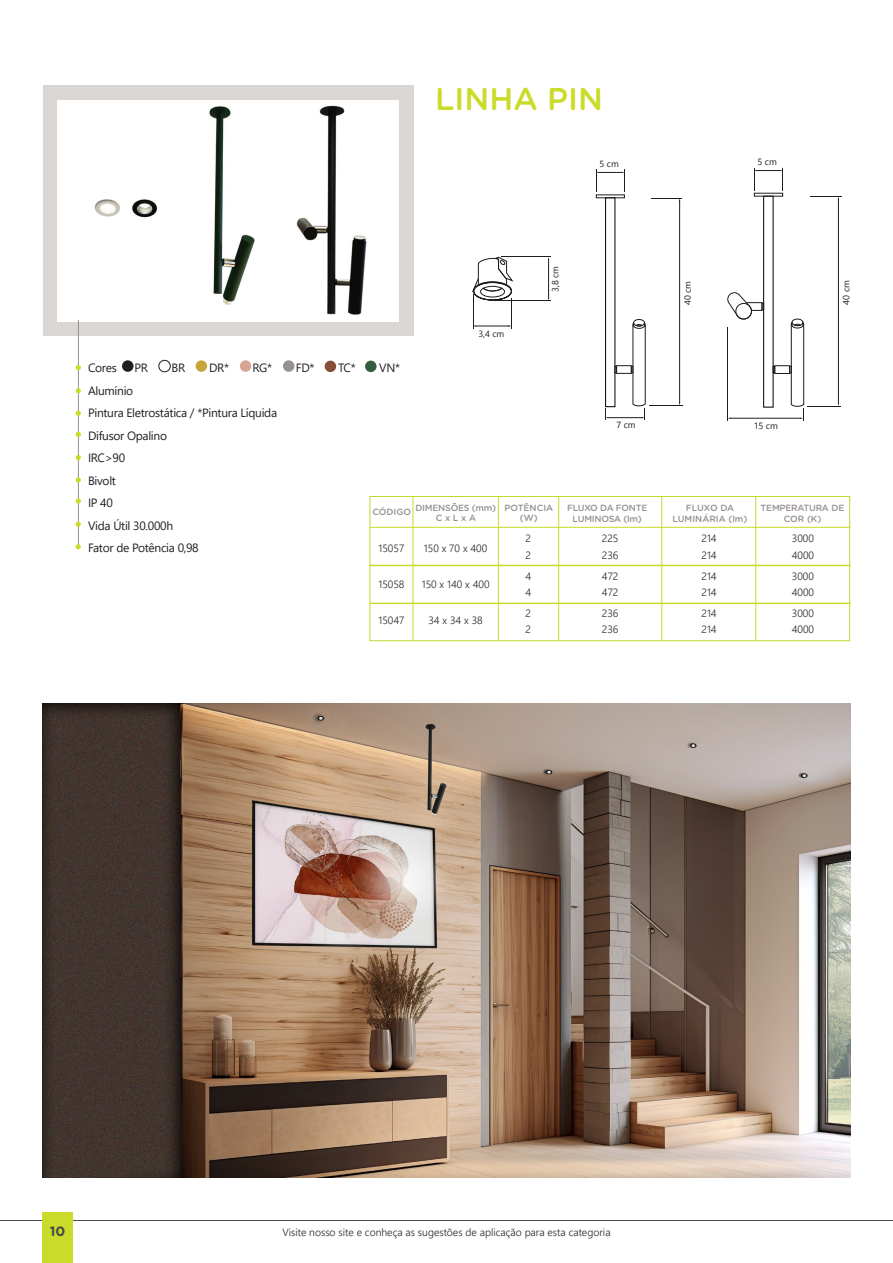
<style>
.page{position:relative;width:893px;height:1263px;background:#fff}
.page>*{position:absolute;margin:0;border:0;box-sizing:border-box;transform-origin:0 0}
.t1{font:500 31.5px "Gotham Rounded";color:#cadb2a}
.t2{font:700 13.5px "Gotham Rounded";color:#444747}
.t3{font:12px "Segoe UI";letter-spacing:-.025em;color:#231f20}
.t4{font:300 10.5px "Segoe UI";color:#231f20}
.t5{font:9.15px "Segoe UI Historic";color:#1d1e1c}
.t6{font:500 9px/10.8px "Gotham Rounded";letter-spacing:-.025em;color:#969190;text-align:center}
.t7{font:500 9px/10.8px "Gotham Rounded";color:#969190;text-align:center}
.t8{font:9px "Segoe UI Historic";color:#1d1e1c}
</style>
<div class="page">
<div style="left:43px;top:85px;width:370px;height:251px;background:#dad6d4"></div>
<div style="left:57px;top:100px;width:342px;height:221px;background:#fff"></div>
<hr style="left:78px;top:320px;width:1px;height:227px;background:#969190">
<svg style="left:76px;top:365px;width:5px;height:5px"></svg>
<svg style="left:76px;top:432px;width:5px;height:5px"></svg>
<svg style="left:76px;top:388px;width:5px;height:5px"></svg>
<svg style="left:76px;top:411px;width:5px;height:5px"></svg>
<div style="left:122px;top:360px;width:12px;height:12px;background:#231f20;border-radius:50%"></div>
<div style="left:159px;top:360px;width:11px;height:12px;border:1px solid #231f20;border-radius:50%"></div>
<svg style="left:76px;top:498px;width:5px;height:6px"></svg>
<svg style="left:76px;top:455px;width:5px;height:5px"></svg>
<svg style="left:76px;top:477px;width:5px;height:6px"></svg>
<svg style="left:76px;top:522px;width:5px;height:5px"></svg>
<svg style="left:76px;top:544px;width:5px;height:5px"></svg>
<div style="left:196px;top:360px;width:11px;height:12px;background:#c6a53b;border-radius:50%"></div>
<div style="left:240px;top:360px;width:11px;height:12px;background:#d8a592;border-radius:50%"></div>
<div style="left:283px;top:360px;width:11px;height:12px;background:#969190;border-radius:50%"></div>
<div style="left:369px;top:496px;width:481px;height:145px;border:1px solid #c4d82d"></div>
<hr style="left:369px;top:527px;width:481px;height:1px;background:#cadb2a">
<hr style="left:498px;top:497px;width:1px;height:144px;background:#cadb2a">
<hr style="left:558px;top:497px;width:1px;height:144px;background:#cadb2a">
<hr style="left:661px;top:497px;width:1px;height:144px;background:#cadb2a">
<hr style="left:755px;top:497px;width:1px;height:144px;background:#cadb2a">
<hr style="left:413px;top:497px;width:1px;height:144px;background:#cadb2a">
<hr style="left:369px;top:565px;width:481px;height:1px;background:#cadb2a">
<hr style="left:370px;top:603px;width:480px;height:1px;background:#cadb2a">
<div style="left:325px;top:361px;width:11px;height:11px;background:#864d39;border-radius:50%"></div>
<div style="left:365px;top:361px;width:12px;height:11px;background:#345c3f;border-radius:50%"></div>
<img style="left:322px;top:105px;width:77px;height:217px">
<img style="left:134px;top:106px;width:188px;height:216px">
<hr style="left:0;top:1220px;width:893px;height:1px;background:#4d4747">
<div style="left:43px;top:1212px;width:30px;height:51px;background:#cadb2a"></div>
<img style="left:94px;top:158px;width:102px;height:98px">
<div style="left:605px;top:198px;width:10px;height:209px;border:1px solid #000"></div>
<div style="left:596px;top:195px;width:29px;height:3px;border:1px solid #1d1e1c"></div>
<svg style="left:596px;top:170px;width:29px;height:22px"></svg>
<hr style="left:679px;top:200px;width:1px;height:203px;background:#1d1e1c">
<hr style="left:651px;top:198px;width:31px;height:1px;background:#1d1e1c">
<hr style="left:649px;top:405px;width:33px;height:1px;background:#1d1e1c">
<hr style="left:607px;top:417px;width:35px;height:1px;background:#1d1e1c">
<svg style="left:615px;top:319px;width:31px;height:101px"></svg>
<svg style="left:605px;top:408px;width:3px;height:12px"></svg>
<div style="left:763px;top:196px;width:10px;height:211px;border:1px solid #000"></div>
<svg style="left:727px;top:292px;width:37px;height:27px"></svg>
<div style="left:736px;top:303px;width:16px;height:16px;border:1px solid #1d1d1b;border-radius:50%"></div>
<svg style="left:754px;top:168px;width:29px;height:22px"></svg>
<hr style="left:838px;top:198px;width:1px;height:206px;background:#1d1e1c">
<hr style="left:810px;top:197px;width:31px;height:1px;background:#1d1e1c">
<hr style="left:808px;top:406px;width:33px;height:1px;background:#1d1e1c">
<hr style="left:730px;top:418px;width:71px;height:1px;background:#1d1e1c">
<hr style="left:727px;top:327px;width:1px;height:94px;background:#1d1e1c">
<svg style="left:773px;top:319px;width:31px;height:102px"></svg>
<svg style="left:472px;top:257px;width:41px;height:44px"></svg>
<hr style="left:548px;top:259px;width:1px;height:39px;background:#1d1e1c">
<hr style="left:501px;top:257px;width:50px;height:1px;background:#1d1e1c">
<hr style="left:495px;top:301px;width:56px;height:1px;background:#1d1e1c">
<hr style="left:475px;top:326px;width:35px;height:1px;background:#1d1e1c">
<hr style="left:473px;top:294px;width:1px;height:35px;background:#1d1e1c">
<hr style="left:511px;top:298px;width:1px;height:31px;background:#1d1e1c">
<img style="left:43px;top:704px;width:807px;height:474px">
<p class="t1" style="left:435px;top:77px;width:170px">LINHA PIN</p>
<p class="t8" style="left:478px;top:328px;width:28px">3,4 cm</p>
<p class="t8" style="left:550px;top:292px;width:28px;rotate:-90deg">3,8 cm</p>
<p class="t8" style="left:600px;top:159px;width:21px">5 cm</p>
<p class="t8" style="left:682px;top:305px;width:26px;rotate:-90deg">40 cm</p>
<p class="t5" style="left:757px;top:157px;width:21px">5 cm</p>
<p class="t5" style="left:841px;top:305px;width:26px;rotate:-90deg">40 cm</p>
<p class="t3" style="left:88px;top:357px;width:30px">Cores</p>
<p class="t3" style="left:134px;top:357px;width:15px">PR</p>
<p class="t3" style="left:172px;top:357px;width:15px">BR</p>
<p class="t3" style="left:209px;top:357px;width:21px">DR*</p>
<p class="t3" style="left:253px;top:357px;width:21px">RG*</p>
<p class="t3" style="left:296px;top:357px;width:20px">FD*</p>
<p class="t3" style="left:338px;top:357px;width:19px">TC*</p>
<p class="t3" style="left:379px;top:357px;width:22px">VN*</p>
<p class="t3" style="left:88px;top:379px;width:47px">Alumínio</p>
<p class="t3" style="left:88px;top:402px;width:191px">Pintura Eletrostática / *Pintura Líquida</p>
<p class="t3" style="left:88px;top:424px;width:81px">Difusor Opalino</p>
<p class="t3" style="left:88px;top:447px;width:39px">IRC&gt;90</p>
<p class="t3" style="left:88px;top:469px;width:30px">Bivolt</p>
<p class="t3" style="left:88px;top:492px;width:26px">IP 40</p>
<p class="t3" style="left:88px;top:514px;width:87px">Vida Útil 30.000h</p>
<p class="t3" style="left:88px;top:537px;width:112px">Fator de Potência 0,98</p>
<p class="t4" style="left:378px;top:538px;width:27px">15057</p>
<p class="t4" style="left:378px;top:574px;width:28px">15058</p>
<p class="t4" style="left:378px;top:610px;width:28px">15047</p>
<p class="t8" style="left:616px;top:420px;width:21px">7 cm</p>
<p class="t5" style="left:754px;top:420px;width:26px">15 cm</p>
<p class="t6" style="left:415px;top:502px;width:82px">DIMENSÕES (mm)</p>
<p class="t6" style="left:436px;top:512px;width:42px">C x L x A</p>
<p class="t4" style="left:424px;top:538px;width:65px">150 x 70 x 400</p>
<p class="t4" style="left:422px;top:574px;width:69px">150 x 140 x 400</p>
<p class="t4" style="left:428px;top:610px;width:56px">34 x 34 x 38</p>
<p class="t6" style="left:372px;top:506px;width:40px">CÓDIGO</p>
<p class="t7" style="left:504px;top:502px;width:50px">POTÊNCIA (W)</p>
<p class="t6" style="left:761px;top:502px;width:85px">TEMPERATURA DE<br>COR (K)</p>
<p class="t6" style="left:567px;top:502px;width:82px">FLUXO DA FONTE</p>
<p class="t6" style="left:573px;top:513px;width:71px">LUMINOSA (lm)</p>
<p class="t6" style="left:686px;top:502px;width:50px">FLUXO DA</p>
<p class="t7" style="left:672px;top:513px;width:77px">LUMINÁRIA (lm)</p>
<p class="t4" style="left:701px;top:529px;width:17px">214</p>
<p class="t4" style="left:701px;top:545px;width:17px">214</p>
<p class="t4" style="left:701px;top:566px;width:17px">214</p>
<p class="t4" style="left:701px;top:582px;width:17px">214</p>
<p class="t4" style="left:701px;top:603px;width:17px">214</p>
<p class="t4" style="left:701px;top:620px;width:17px">214</p>
<p class="t4" style="left:526px;top:529px;width:7px">2</p>
<p class="t4" style="left:526px;top:545px;width:7px">2</p>
<p class="t4" style="left:525px;top:566px;width:7px">4</p>
<p class="t4" style="left:525px;top:582px;width:7px">4</p>
<p class="t4" style="left:526px;top:603px;width:7px">2</p>
<p class="t4" style="left:526px;top:620px;width:7px">2</p>
<p class="t4" style="left:602px;top:529px;width:18px">225</p>
<p class="t4" style="left:602px;top:545px;width:18px">236</p>
<p class="t4" style="left:602px;top:566px;width:18px">472</p>
<p class="t4" style="left:602px;top:582px;width:18px">472</p>
<p class="t4" style="left:602px;top:603px;width:18px">236</p>
<p class="t4" style="left:602px;top:620px;width:18px">236</p>
<p class="t4" style="left:792px;top:529px;width:24px">3000</p>
<p class="t4" style="left:792px;top:545px;width:24px">4000</p>
<p class="t4" style="left:792px;top:566px;width:24px">3000</p>
<p class="t4" style="left:792px;top:582px;width:24px">4000</p>
<p class="t4" style="left:792px;top:603px;width:24px">3000</p>
<p class="t4" style="left:792px;top:620px;width:24px">4000</p>
<p class="t2" style="left:50px;top:1221px;width:17px">10</p>
<p class="t4" style="left:282px;top:1222px;width:330px">Visite nosso site e conheça as sugestões de aplicação para esta categoria</p>
</div>
